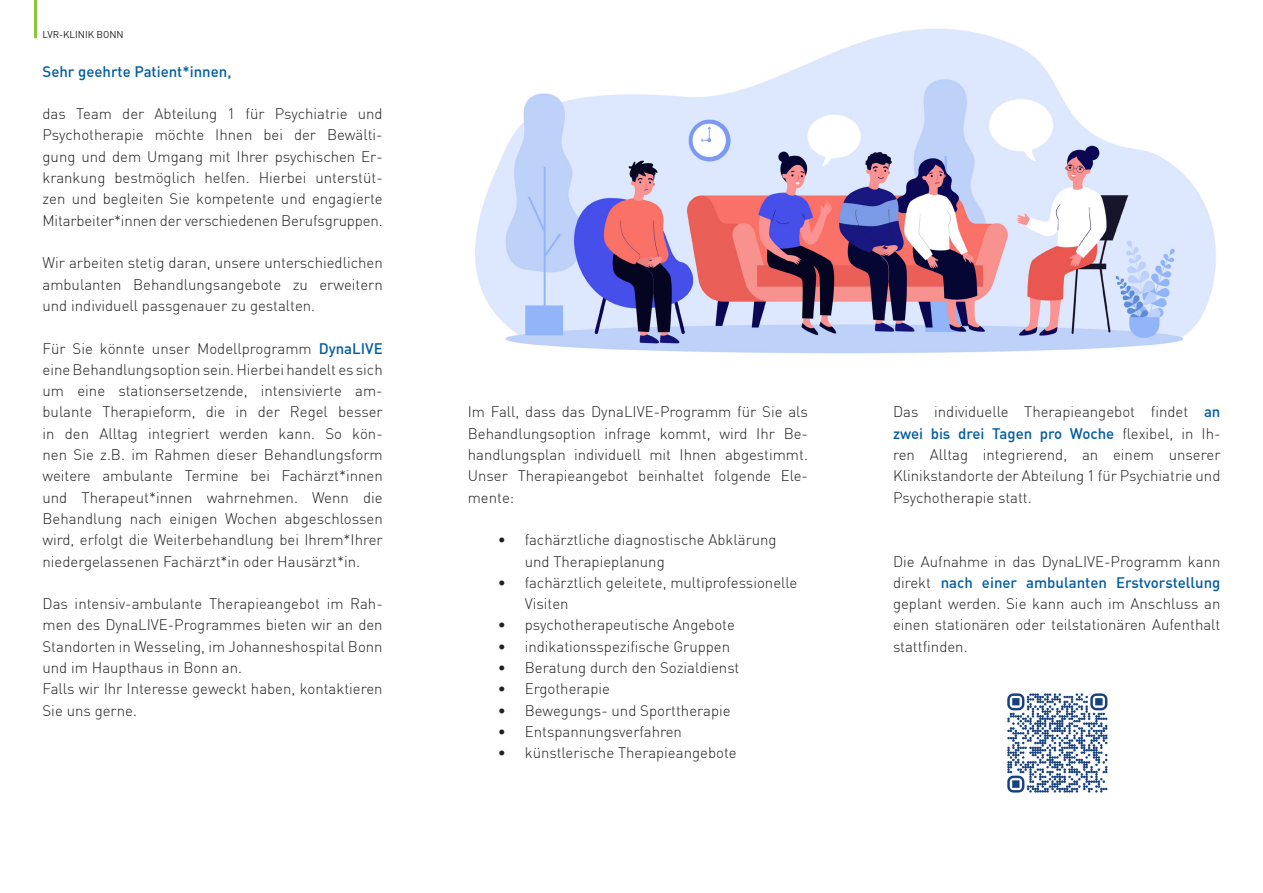
<style>
.page{position:relative;width:1263px;height:893px;background:#fff}
.page>*{position:absolute;margin:0;border:0;box-sizing:border-box;transform-origin:0 0}
.t1{font:300 15px/21.3px "DIN";color:#231f20;text-align:justify}
.t2{font:500 15px "DIN";color:#015ca3}
.t3{font:9.75px "DIN";color:#231f20}
.s1{font-weight:500;color:#015ca3}
</style>
<div class="page">
<hr style="left:34px;top:0;width:3px;height:38px;background:#8bc63e">
<img style="left:475px;top:28px;width:741px;height:326px">
<img style="left:1007px;top:693px;width:101px;height:100px">
<p class="t3" style="left:43px;top:29px;width:83px">LVR-KLINIK BONN</p>
<p class="t2" style="left:43px;top:62px;width:190px">Sehr geehrte Patient*innen,</p>
<p class="t1" style="left:43px;top:103px;width:342px">das Team der Abteilung 1 für Psychiatrie und Psychotherapie möchte Ihnen bei der Bewälti&shy;gung und dem Umgang mit Ihrer psychischen Er&shy;krankung bestmöglich helfen. Hierbei unterstüt&shy;zen und begleiten Sie kompetente und engagierte Mitarbeiter*innen der verschiedenen Berufsgruppen.</p>
<p class="t1" style="left:43px;top:252px;width:342px">Wir arbeiten stetig daran, unsere unterschiedlichen ambulanten Behandlungsangebote zu erweitern und individuell passgenauer zu gestalten.</p>
<p class="t1" style="left:43px;top:337px;width:342px">Für Sie könnte unser Modellprogramm <span class="s1">DynaLIVE </span>eine Behandlungsoption sein. Hierbei handelt es sich um eine stationsersetzende, intensivierte am&shy;bulante Therapieform, die in der Regel besser in den Alltag integriert werden kann. So kön&shy;nen Sie z.B. im Rahmen dieser Behandlungsform weitere ambulante Termine bei Fachärzt*innen und Therapeut*innen wahrnehmen. Wenn die Behandlung nach einigen Wochen abgeschlossen wird, erfolgt die Weiterbehandlung bei Ihrem*Ihrer niedergelassenen Fachärzt*in oder Hausärzt*in.</p>
<p class="t1" style="left:43px;top:593px;width:342px;text-align:left">Das intensiv-ambulante Therapieangebot im Rah&shy;men des DynaLIVE-Programmes bieten wir an den Standorten in Wesseling, im Johanneshospital Bonn und im Haupthaus in Bonn an.<br>Falls wir Ihr Interesse geweckt haben, kontaktieren Sie uns gerne.</p>
<p class="t1" style="left:468px;top:401px;width:342px">Im Fall, dass das DynaLIVE-Programm für Sie als Behandlungsoption infrage kommt, wird Ihr Be&shy;handlungsplan individuell mit Ihnen abgestimmt.<br>Unser Therapieangebot beinhaltet folgende Ele&shy;mente:</p>
<p class="t1" style="left:525px;top:529px;width:253px;text-indent:-27px">• fachärztliche diagnostische Abklärung und Therapieplanung</p>
<p class="t1" style="left:525px;top:572px;width:274px;text-indent:-27px">• fachärztlich geleitete, multiprofessionelle<br>Visiten</p>
<p class="t1" style="left:498px;top:614px;width:239px">• psychotherapeutische Angebote</p>
<p class="t1" style="left:498px;top:635px;width:234px">• indikationsspezifische Gruppen</p>
<p class="t1" style="left:498px;top:657px;width:243px">• Beratung durch den Sozialdienst</p>
<p class="t1" style="left:498px;top:678px;width:114px">• Ergotherapie</p>
<p class="t1" style="left:498px;top:699px;width:234px">• Bewegungs- und Sporttherapie</p>
<p class="t1" style="left:498px;top:721px;width:186px">• Entspannungsverfahren</p>
<p class="t1" style="left:498px;top:742px;width:240px">• künstlerische Therapieangebote</p>
<p class="t1" style="left:893px;top:401px;width:329px">Das individuelle Therapieangebot findet <span class="s1">an zwei bis drei Tagen pro Woche</span> flexibel, in Ih&shy;ren Alltag integrierend, an einem unserer Klinikstandorte der Abteilung 1 für Psychiatrie und Psychotherapie statt.</p>
<p class="t1" style="left:893px;top:550px;width:329px">Die Aufnahme in das DynaLIVE-Programm kann direkt <span class="s1">nach einer ambulanten Erstvorstellung </span>geplant werden. Sie kann auch im Anschluss an einen stationären oder teilstationären Aufenthalt stattfinden.</p>
</div>
